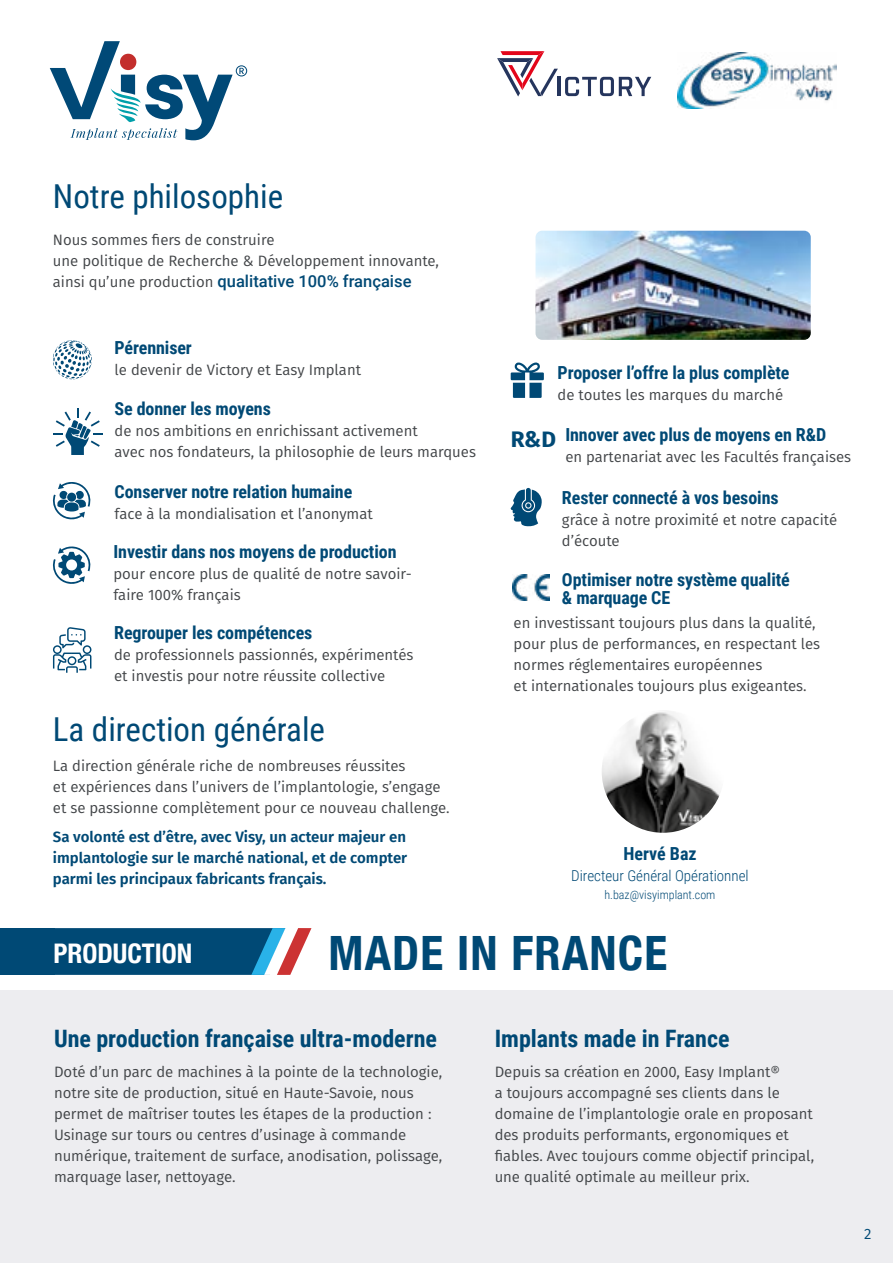
<style>
.page{position:relative;width:893px;height:1263px;background:#fff}
.page>*{position:absolute;margin:0;border:0;box-sizing:border-box;transform-origin:0 0}
.t1{font:700 condensed 47.4px "Helvetica Neue";letter-spacing:.025em;color:#004975}
.t2{font:33px "Roboto Condensed";color:#004975}
.t3{font:700 condensed 27px "Helvetica Neue";color:#fff}
.t4{font:700 24px "Roboto Condensed";color:#004975}
.t5{font:700 22.35px "Fira Sans";color:#004975}
.t6{font:700 18px/18px "Roboto Condensed";letter-spacing:-.005em;color:#004975}
.t7{font:500 16.5px "Roboto";color:#004975}
.t8{font:15px/21px "Fira Sans";color:#424548}
.t9{font:600 15px/21px "Fira Sans";color:#004975;text-align:justify}
.t10{font:300 15px "Roboto Condensed";color:#004975}
.t11{font:15px "Fira Sans";color:#004975}
.t12{font:300 12px "Roboto Condensed";color:#004975}
.s1{font-family:"Fira Sans";font-weight:400;font-size:15px;color:#424548}
</style>
<div class="page">
<div style="left:0;top:991px;width:893px;height:272px;background:#ededf0"></div>
<svg style="left:50px;top:41px;width:197px;height:99px"></svg>
<img style="left:602px;top:710px;width:122px;height:123px;border-radius:61px">
<img style="left:536px;top:231px;width:275px;height:109px">
<hr style="left:557px;top:77px;width:3px;height:19px;background:#25355d">
<svg style="left:565px;top:77px;width:86px;height:19px"></svg>
<svg style="left:497px;top:51px;width:61px;height:46px"></svg>
<div style="left:0;top:928px;width:54px;height:47px;background:#004975"></div>
<svg style="left:53px;top:340px;width:39px;height:39px"></svg>
<svg style="left:53px;top:627px;width:38px;height:46px"></svg>
<svg style="left:511px;top:488px;width:31px;height:39px"></svg>
<svg style="left:53px;top:409px;width:50px;height:46px"></svg>
<svg style="left:52px;top:482px;width:39px;height:38px"></svg>
<svg style="left:53px;top:546px;width:38px;height:38px"></svg>
<svg style="left:511px;top:362px;width:33px;height:36px"></svg>
<svg style="left:54px;top:928px;width:258px;height:47px;background:#245d84"></svg>
<img style="left:513px;top:574px;width:36px;height:26px">
<img style="left:677px;top:52px;width:159px;height:57px">
<h2 class="t2" style="left:53px;top:173px;width:232px">Notre philosophie</h2>
<p class="t8" style="left:53px;top:229px;width:388px">Nous sommes fiers de construire<br>une politique de Recherche &amp; Développement innovante,</p>
<p class="t7" style="left:53px;top:269px;width:360px"><span class="s1">ainsi qu’une production</span> qualitative 100% française</p>
<p class="t6" style="left:115px;top:338px;width:79px">Pérenniser</p>
<p class="t8" style="left:115px;top:359px;width:248px">le devenir de Victory et Easy Implant</p>
<p class="t6" style="left:115px;top:399px;width:158px">Se donner les moyens</p>
<p class="t8" style="left:115px;top:420px;width:363px">de nos ambitions en enrichissant activement<br>avec nos fondateurs, la philosophie de leurs marques</p>
<p class="t6" style="left:115px;top:482px;width:239px">Conserver notre relation humaine</p>
<p class="t8" style="left:115px;top:503px;width:260px">face à la mondialisation et l’anonymat</p>
<p class="t6" style="left:113px;top:542px;width:285px">Investir dans nos moyens de production</p>
<p class="t8" style="left:113px;top:563px;width:300px">pour encore plus de qualité de notre savoir&shy;faire 100% français</p>
<p class="t6" style="left:114px;top:623px;width:200px">Regrouper les compétences</p>
<p class="t8" style="left:114px;top:644px;width:301px">de professionnels passionnés, expérimentés et investis pour notre réussite collective</p>
<h2 class="t2" style="left:53px;top:706px;width:274px">La direction générale</h2>
<p class="t8" style="left:53px;top:755px;width:398px">La direction générale riche de nombreuses réussites<br>et expériences dans l’univers de l’implantologie, s’engage et se passionne complètement pour ce nouveau challenge.</p>
<p class="t9" style="left:53px;top:826px;width:356px">Sa volonté est d’être, avec Visy, un acteur majeur en implantologie sur le marché national, et de compter parmi les principaux fabricants français.</p>
<p class="t6" style="left:558px;top:363px;width:233px">Proposer l’offre la plus complète</p>
<p class="t8" style="left:558px;top:384px;width:227px">de toutes les marques du marché</p>
<h3 class="t5" style="left:511px;top:420px;width:47px">R&amp;D</h3>
<p class="t6" style="left:565px;top:425px;width:262px">Innover avec plus de moyens en R&amp;D</p>
<p class="t8" style="left:565px;top:446px;width:287px">en partenariat avec les Facultés françaises</p>
<p class="t6" style="left:562px;top:488px;width:218px">Rester connecté à vos besoins</p>
<p class="t8" style="left:562px;top:509px;width:277px">grâce à notre proximité et notre capacité d’écoute</p>
<p class="t6" style="left:562px;top:570px;width:229px">Optimiser notre système qualité &amp; marquage CE</p>
<p class="t8" style="left:514px;top:612px;width:308px">en investissant toujours plus dans la qualité, pour plus de performances, en respectant les normes réglementaires européennes<br>et internationales toujours plus exigeantes.</p>
<p class="t6" style="left:623px;top:844px;width:75px">Hervé Baz</p>
<p class="t10" style="left:571px;top:865px;width:179px">Directeur Général Opérationnel</p>
<p class="t12" style="left:604px;top:887px;width:112px">h.baz@visyimplant.com</p>
<h3 class="t3" style="left:53px;top:931px;width:140px">PRODUCTION</h3>
<h1 class="t1" style="left:328px;top:913px;width:340px">MADE IN FRANCE</h1>
<h3 class="t4" style="left:54px;top:1022px;width:385px">Une production française ultra-moderne</h3>
<h3 class="t4" style="left:495px;top:1022px;width:236px">Implants made in France</h3>
<p class="t8" style="left:54px;top:1061px;width:390px">Doté d’un parc de machines à la pointe de la technologie, notre site de production, situé en Haute-Savoie, nous permet de maîtriser toutes les étapes de la production :<br>Usinage sur tours ou centres d’usinage à commande numérique, traitement de surface, anodisation, polissage, marquage laser, nettoyage.</p>
<p class="t8" style="left:495px;top:1061px;width:321px">Depuis sa création en 2000, Easy Implant®<br>a toujours accompagné ses clients dans le domaine de l’implantologie orale en proposant des produits performants, ergonomiques et fiables. Avec toujours comme objectif principal, une qualité optimale au meilleur prix.</p>
<p class="t11" style="left:864px;top:1223px;width:9px">2</p>
</div>
